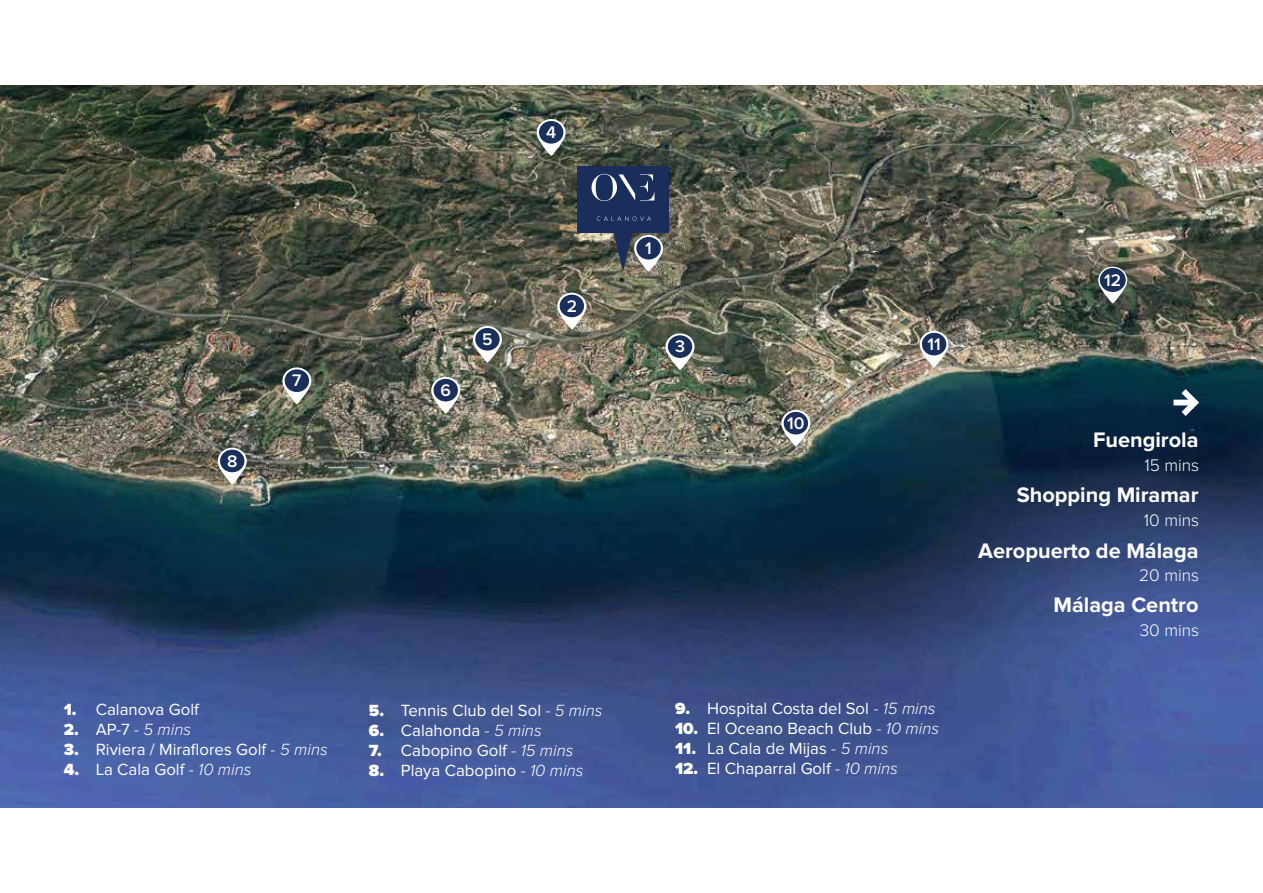
<style>
.page{position:relative;width:1263px;height:893px;background:#fff}
.page>*{position:absolute;margin:0;border:0;box-sizing:border-box;transform-origin:0 0}
.t1{font:700 21.75px "Proxima Nova";color:#fff}
.t2{font:300 17.4px "Proxima Nova";color:#fff}
.t3{font:600 17.4px "Proxima Nova";color:#fff}
.t4{font:16.8px "Proxima Nova";color:#fff}
.t5{font:italic 300 16.8px "Proxima Nova";color:#fff}
.s1{font-weight:900}
.s2{font-weight:900;font-style:normal}
.s3{font-weight:400;font-style:normal}
.s4{font-weight:300}
.s5{font-weight:300;font-style:italic}
</style>
<div class="page">
<img style="left:0;top:85px;width:1263px;height:723px">
<svg style="left:781px;top:410px;width:29px;height:36px"></svg>
<div style="left:784px;top:412px;width:24px;height:22px;background:#1a2f5a;border-radius:50%"></div>
<svg style="left:537px;top:119px;width:29px;height:37px"></svg>
<div style="left:539px;top:121px;width:24px;height:23px;background:#1a2f5a;border-radius:50%"></div>
<svg style="left:557px;top:293px;width:29px;height:36px"></svg>
<div style="left:560px;top:295px;width:24px;height:22px;background:#1a2f5a;border-radius:50%"></div>
<svg style="left:473px;top:326px;width:29px;height:37px"></svg>
<div style="left:475px;top:328px;width:25px;height:23px;background:#1a2f5a;border-radius:50%"></div>
<svg style="left:431px;top:377px;width:29px;height:36px"></svg>
<div style="left:433px;top:379px;width:25px;height:22px;background:#1a2f5a;border-radius:50%"></div>
<svg style="left:218px;top:448px;width:29px;height:36px"></svg>
<div style="left:220px;top:450px;width:24px;height:22px;background:#1a2f5a;border-radius:50%"></div>
<svg style="left:1098px;top:267px;width:29px;height:36px"></svg>
<div style="left:1100px;top:269px;width:25px;height:22px;background:#1a2f5a;border-radius:50%"></div>
<div style="left:1100px;top:268px;width:26px;height:24px;border:1px solid #1a2f5a;border-radius:50%"></div>
<svg style="left:282px;top:367px;width:29px;height:37px"></svg>
<div style="left:285px;top:369px;width:24px;height:23px;background:#1a2f5a;border-radius:50%"></div>
<svg style="left:665px;top:333px;width:29px;height:37px"></svg>
<div style="left:668px;top:335px;width:24px;height:23px;background:#1a2f5a;border-radius:50%"></div>
<svg style="left:919px;top:331px;width:30px;height:36px"></svg>
<div style="left:922px;top:333px;width:24px;height:22px;background:#1a2f5a;border-radius:50%"></div>
<div style="left:577px;top:166px;width:92px;height:67px;background:#192e5b"></div>
<svg style="left:613px;top:233px;width:50px;height:39px;background:#626974"></svg>
<svg style="left:1175px;top:383px;width:28px;height:39px"></svg>
<div style="left:1173px;top:400px;width:22px;height:5px;background:#fff"></div>
<svg style="left:597px;top:216px;width:54px;height:5px"></svg>
<svg style="left:591px;top:174px;width:63px;height:27px"></svg>
<p class="t3" style="left:227px;top:451px;width:12px">8</p>
<p class="t3" style="left:292px;top:371px;width:11px">7</p>
<p class="t3" style="left:546px;top:122px;width:12px">4</p>
<p class="t3" style="left:440px;top:380px;width:12px">6</p>
<p class="t3" style="left:482px;top:329px;width:12px">5</p>
<p class="t3" style="left:567px;top:296px;width:12px">2</p>
<p class="t4" style="left:64px;top:700px;width:137px"><span class="s1">1.</span> Calanova Golf</p>
<p class="t5" style="left:64px;top:720px;width:129px"><span class="s2">2.</span> <span class="s3">AP-7</span> - 5 mins</p>
<p class="t4" style="left:64px;top:740px;width:265px"><span class="s1">3.</span> Riviera / Miraflores Golf <span class="s4">-</span> <span class="s5">5 mins</span></p>
<p class="t4" style="left:64px;top:760px;width:189px"><span class="s1">4.</span> La Cala Golf <span class="s5">- 10 mins</span></p>
<p class="t4" style="left:369px;top:700px;width:235px"><span class="s1">5.</span> Tennis Club del Sol <span class="s5">- 5 mins</span></p>
<p class="t4" style="left:369px;top:720px;width:174px"><span class="s1">6.</span> Calahonda <span class="s5">- 5 mins</span></p>
<p class="t4" style="left:369px;top:741px;width:206px"><span class="s1">7.</span> Cabopino Golf <span class="s5">- 15 mins</span></p>
<p class="t4" style="left:369px;top:761px;width:216px"><span class="s1">8.</span> Playa Cabopino <span class="s5">- 10 mins</span></p>
<p class="t3" style="left:645px;top:238px;width:8px">1</p>
<p class="t3" style="left:675px;top:336px;width:11px">3</p>
<p class="t3" style="left:927px;top:334px;width:15px">11</p>
<p class="t3" style="left:787px;top:413px;width:19px">10</p>
<p class="t4" style="left:675px;top:699px;width:262px"><span class="s1">9.</span> Hospital Costa del Sol <span class="s5">- 15 mins</span></p>
<p class="t4" style="left:675px;top:719px;width:266px"><span class="s1">10.</span> El Oceano Beach Club <span class="s5">- 10 mins</span></p>
<p class="t4" style="left:675px;top:739px;width:215px"><span class="s1">11.</span> La Cala de Mijas <span class="s5">- 5 mins</span></p>
<p class="t4" style="left:675px;top:759px;width:224px"><span class="s1">12.</span> El Chaparral Golf <span class="s5">- 10 mins</span></p>
<p class="t3" style="left:1104px;top:270px;width:18px">12</p>
<p class="t1" style="left:1093px;top:428px;width:107px">Fuengirola</p>
<p class="t2" style="left:1144px;top:455px;width:56px">15 mins</p>
<p class="t1" style="left:1017px;top:482px;width:183px">Shopping Miramar</p>
<p class="t2" style="left:1144px;top:510px;width:57px">10 mins</p>
<p class="t1" style="left:978px;top:538px;width:222px">Aeropuerto de Málaga</p>
<p class="t1" style="left:1053px;top:592px;width:147px">Málaga Centro</p>
<p class="t2" style="left:1139px;top:565px;width:62px">20 mins</p>
<p class="t2" style="left:1140px;top:620px;width:61px">30 mins</p>
</div>
